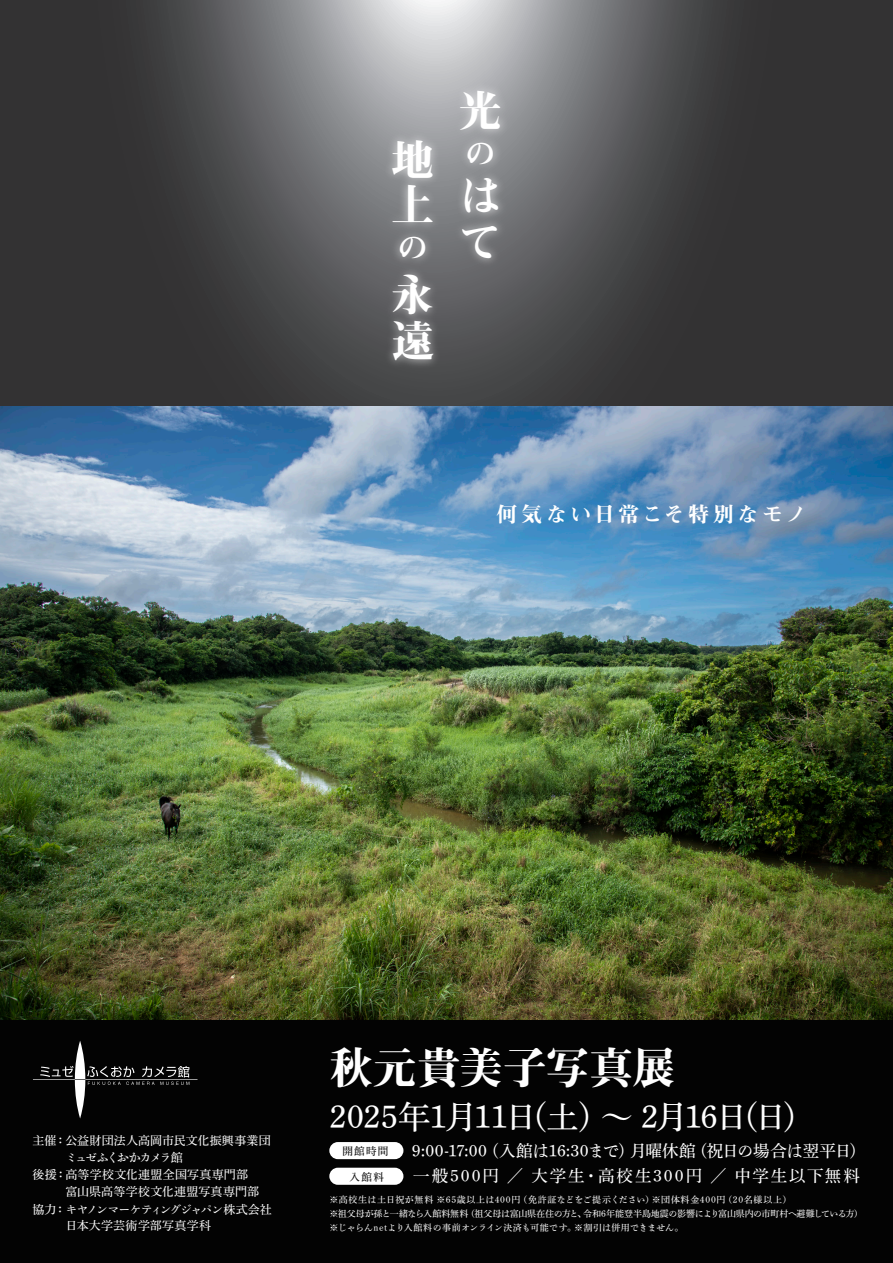
<style>
.page{position:relative;width:893px;height:1263px;background:#030303}
.page>*{position:absolute;margin:0;border:0;box-sizing:border-box;transform-origin:0 0}
.t1{font:43.8px "Midashi Min Pro MA31";color:#fff}
.t2{font:43.5px/45.8px "Midashi Min Pro MA31";color:#fff}
.t3{font:32.25px "DNP Shuei 4 go Std M";letter-spacing:-.04em;color:#fff}
.t4{font:31.05px "Midashi Min Pro MA31";color:#fff}
.t5{font:21px "Midashi Min Pro MA31";letter-spacing:.16em;color:#fff}
.t6{font:16.5px "DNP Shuei 4 go Std M";letter-spacing:-.02em;color:#fff}
.t7{font:16.5px "DNP Shuei 4 go Std M";letter-spacing:.11em;color:#fff}
.t8{font:12px "DNP Shuei 4 go Std M";letter-spacing:.005em;color:#fff}
.t9{font:12px/16.5px "DNP Shuei 4 go Std M";letter-spacing:-.03em;color:#fff}
.t10{font:12px "DNP Shuei 4 go Std M";letter-spacing:-.145em;color:#fff}
.t11{font:10.5px "DNP Shuei 4 go Std M";letter-spacing:.125em;color:#030303}
.t12{font:9px/13.5px "DNP Shuei 4 go Std M";letter-spacing:.005em;color:#fff}
</style>
<div class="page">
<svg style="left:0;top:0;width:893px;height:406px;background:#4b4b4c"></svg>
<img style="left:0;top:406px;width:893px;height:613px">
<div style="left:329px;top:1142px;width:74px;height:17px;background:#fff;border-radius:9px"></div>
<div style="left:329px;top:1168px;width:74px;height:17px;background:#fff;border-radius:9px"></div>
<img style="left:378px;top:75px;width:137px;height:302px">
<svg style="left:33px;top:1041px;width:164px;height:77px"></svg>
<h2 class="t2" style="left:391px;top:133px;width:43px">地上</h2>
<h3 class="t4" style="left:397px;top:224px;width:30px">の</h3>
<h2 class="t2" style="left:391px;top:268px;width:44px">永遠</h2>
<h2 class="t2" style="left:459px;top:83px;width:43px">光</h2>
<h3 class="t4" style="left:465px;top:129px;width:30px">の</h3>
<h2 class="t2" style="left:459px;top:169px;width:41px">はて</h2>
<h3 class="t5" style="left:497px;top:498px;width:312px">何気ない日常こそ特別なモノ</h3>
<h3 class="t8" style="left:32px;top:1132px;width:240px">主催：公益財団法人高岡市民文化振興事業団</h3>
<h3 class="t10" style="left:65px;top:1149px;width:119px">ミュゼふくおかカメラ館</h3>
<h3 class="t8" style="left:32px;top:1166px;width:217px">後援：高等学校文化連盟全国写真専門部</h3>
<h3 class="t8" style="left:65px;top:1183px;width:195px">富山県高等学校文化連盟写真専門部</h3>
<h3 class="t9" style="left:65px;top:1201px;width:208px;text-indent:-33px">協力：キヤノンマーケティングジャパン株式会社日本大学芸術学部写真学科</h3>
<h1 class="t1" style="left:329px;top:1034px;width:348px">秋元貴美子写真展</h1>
<h3 class="t3" style="left:329px;top:1094px;width:469px">2025年1月11日(土) ～ 2月16日(日)</h3>
<h3 class="t6" style="left:412px;top:1139px;width:447px">9:00-17:00 (入館は16:30まで) 月曜休館 (祝日の場合は翌平日)</h3>
<p class="t11" style="left:350px;top:1170px;width:36px">入館料</p>
<h3 class="t7" style="left:413px;top:1164px;width:448px">一般500円 ／ 大学生・高校生300円 ／ 中学生以下無料</h3>
<p class="t11" style="left:343px;top:1143px;width:47px">開館時間</p>
<p class="t12" style="left:329px;top:1193px;width:535px">※高校生は土日祝が無料 ※65歳以上は400円（免許証などをご提示ください）※団体料金400円（20名様以上）<br>※祖父母が孫と一緒なら入館料無料（祖父母は富山県在住の方と、令和6年能登半島地震の影響により富山県内の市町村へ避難している方）※じゃらんnetより入館料の事前オンライン決済も可能です。※割引は併用できません。</p>
</div>
